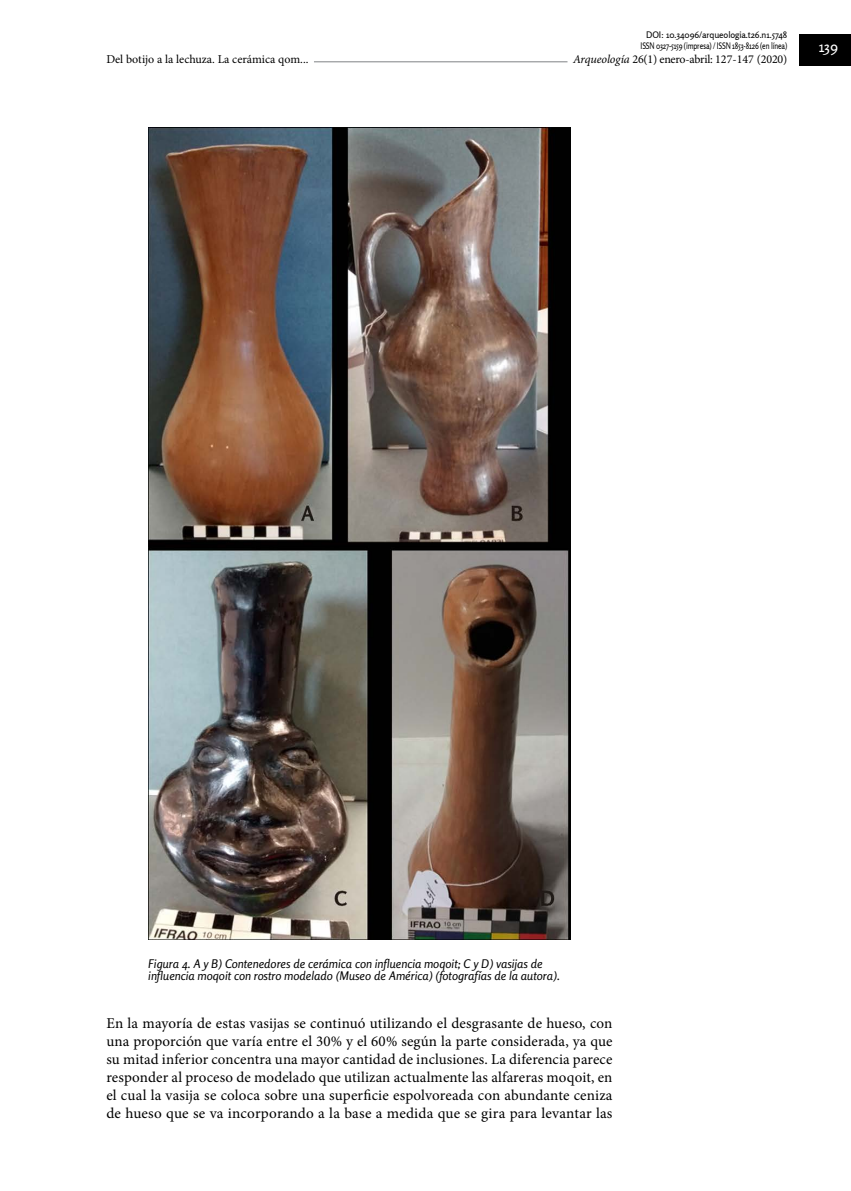
<style>
.page{position:relative;width:851px;height:1191px;background:#fff}
.page>*{position:absolute;margin:0;border:0;box-sizing:border-box;transform-origin:0 0}
.t1{font:15px/18px "Minion Pro";letter-spacing:.015em;color:#000;text-align:justify}
.t2{font:15px "Rosario";color:#fff}
.t3{font:italic 12px/12px "Rosario";color:#000}
.t4{font:12px "Minion Pro";letter-spacing:-.02em;color:#000}
.t5{font:12px "Minion Pro";color:#000}
.t6{font:9px/10.8px "Rosario";letter-spacing:-.02em;color:#000;text-align:right}
.s1{font-style:italic}
</style>
<div class="page">
<hr style="left:112px;top:61px;width:616px;height:1px;background:#808285">
<div style="left:567px;top:53px;width:220px;height:15px;background:#fff"></div>
<div style="left:799px;top:35px;width:51px;height:31px;background:#000"></div>
<div style="left:106px;top:52px;width:208px;height:15px;background:#fff"></div>
<img style="left:148px;top:128px;width:422px;height:811px">
<p class="t5" style="left:106px;top:51px;width:204px">Del botijo a la lechuza. La cerámica qom...</p>
<p class="t6" style="left:640px;top:29px;width:148px">DOI: 10.34096/arqueologia.t26.n1.5748<br>ISSN 0327-5159 (impresa) / ISSN 1853-8126 (en línea)</p>
<p class="t4" style="left:573px;top:51px;width:216px"><span class="s1">Arqueología</span> 26(1) enero-abril: 127-147 (2020)</p>
<p class="t2" style="left:818px;top:38px;width:21px">139</p>
<p class="t3" style="left:148px;top:957px;width:413px">Figura 4. A y B) Contenedores de cerámica con influencia moqoit; C y D) vasijas de influencia moqoit con rostro modelado (Museo de América) (fotografías de la autora).</p>
<p class="t1" style="left:106px;top:1014px;width:507px">En la mayoría de estas vasijas se continuó utilizando el desgrasante de hueso, con una proporción que varía entre el 30% y el 60% según la parte considerada, ya que su mitad inferior concentra una mayor cantidad de inclusiones. La diferencia parece responder al proceso de modelado que utilizan actualmente las alfareras moqoit, en el cual la vasija se coloca sobre una superficie espolvoreada con abundante ceniza de hueso que se va incorporando a la base a medida que se gira para levantar las</p>
</div>
